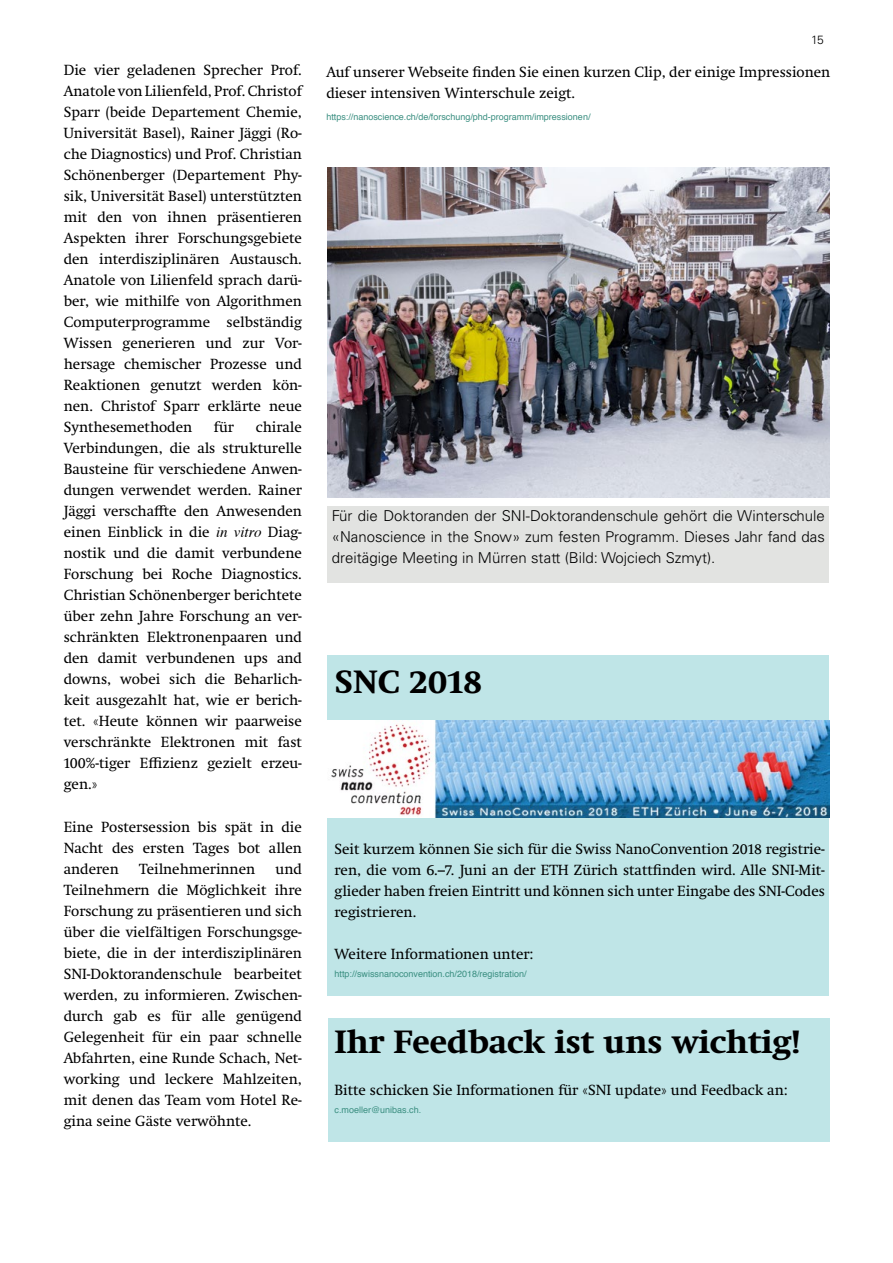
<style>
.page{position:relative;width:893px;height:1263px;background:#fff}
.page>*{position:absolute;margin:0;border:0;box-sizing:border-box;transform-origin:0 0}
.t1{font:700 33px "Swift Neue LT Pro";color:#000}
.t2{font:15px/21px "Swift Neue LT Pro";color:#000;text-align:justify}
.t3{font:300 15px/21px "Univers LT Std";color:#000;text-align:justify}
.t4{font:300 12px "Univers LT Std";color:#000}
.t5{font:9px "Helvetica";color:#3b8f81}
.s1{font-family:"Times";font-style:italic}
</style>
<div class="page">
<img style="left:327px;top:168px;width:502px;height:329px">
<div style="left:327px;top:506px;width:502px;height:77px;background:#e2e3e1"></div>
<div style="left:327px;top:655px;width:502px;height:341px;background:#bfe5e7"></div>
<img style="left:327px;top:720px;width:502px;height:97px">
<div style="left:328px;top:1018px;width:501px;height:123px;background:#bfe5e7"></div>
<p class="t2" style="left:64px;top:60px;width:240px">Die vier geladenen Sprecher Prof.<br>Anatole von Lilienfeld, Prof. Christof Sparr (beide Departement Chemie, Universität Basel), Rainer Jäggi (Ro&shy;che Diagnostics) und Prof. Christian Schönenberger (Departement Phy&shy;sik, Universität Basel) unterstützten mit den von ihnen präsentieren Aspekten ihrer Forschungsgebiete den interdisziplinären Austausch.<br>Anatole von Lilienfeld sprach darü&shy;ber, wie mithilfe von Algorithmen Computerprogramme selbständig Wissen generieren und zur Vor&shy;hersage chemischer Prozesse und Reaktionen genutzt werden kön&shy;nen. Christof Sparr erklärte neue Synthesemethoden</p>
<p class="t2" style="left:214px;top:417px;width:22px">für</p>
<p class="t2" style="left:64px;top:417px;width:240px;text-indent:192px">chirale Verbindungen, die als strukturelle Bausteine für verschiedene Anwen&shy;dungen verwendet werden. Rainer Jäggi verschaffte den Anwesenden einen Einblick in die <span class="s1">in vitro</span> Diag&shy;nostik und die damit verbundene Forschung bei Roche Diagnostics.<br>Christian Schönenberger berichtete über zehn Jahre Forschung an ver&shy;schränkten Elektronenpaaren und den damit verbundenen ups and downs, wobei sich die Beharlich&shy;keit ausgezahlt hat, wie er berich&shy;tet. «Heute können wir paarweise verschränkte Elektronen mit fast 100%-tiger Effizienz gezielt erzeu&shy;gen.»</p>
<p class="t2" style="left:64px;top:816px;width:240px">Eine Postersession bis spät in die Nacht des ersten Tages bot allen anderen</p>
<p class="t2" style="left:64px;top:858px;width:240px;text-indent:212px">und Teilnehmern die Möglichkeit ihre Forschung zu präsentieren und sich über die vielfältigen Forschungsge&shy;biete, die in der interdisziplinären SNI-Doktorandenschule bearbeitet werden, zu informieren. Zwischen&shy;durch gab es für alle genügend Gelegenheit für ein paar schnelle Abfahrten, eine Runde Schach, Net&shy;working und leckere Mahlzeiten, mit denen das Team vom Hotel Re&shy;gina seine Gäste verwöhnte.</p>
<p class="t2" style="left:139px;top:858px;width:118px">Teilnehmerinnen</p>
<p class="t4" style="left:811px;top:33px;width:14px">15</p>
<p class="t2" style="left:326px;top:62px;width:505px">Auf unserer Webseite finden Sie einen kurzen Clip, der einige Impressionen dieser intensiven Winterschule zeigt.</p>
<p class="t5" style="left:326px;top:110px;width:266px">https://nanoscience.ch/de/forschung/phd-programm/impressionen/</p>
<p class="t3" style="left:332px;top:505px;width:495px">Für die Doktoranden der SNI-Doktorandenschule gehört die Winterschule «Nanoscience in the Snow» zum festen Programm. Dieses Jahr fand das dreitägige Meeting in Mürren statt (Bild: Wojciech Szmyt).</p>
<h1 class="t1" style="left:335px;top:662px;width:149px">SNC 2018</h1>
<p class="t2" style="left:334px;top:838px;width:492px">Seit kurzem können Sie sich für die Swiss NanoConvention 2018 registrie&shy;ren, die vom 6.–7. Juni an der ETH Zürich stattfinden wird. Alle SNI-Mit&shy;glieder haben freien Eintritt und können sich unter Eingabe des SNI-Codes registrieren.</p>
<p class="t2" style="left:334px;top:943px;width:201px">Weitere Informationen unter:</p>
<p class="t5" style="left:334px;top:967px;width:194px">http://swissnanoconvention.ch/2018/registration/</p>
<h1 class="t1" style="left:334px;top:1022px;width:468px">Ihr Feedback ist uns wichtig!</h1>
<p class="t2" style="left:334px;top:1079px;width:455px">Bitte schicken Sie Informationen für «SNI update» und Feedback an:</p>
<p class="t5" style="left:334px;top:1103px;width:88px">c.moeller@unibas.ch.</p>
</div>
